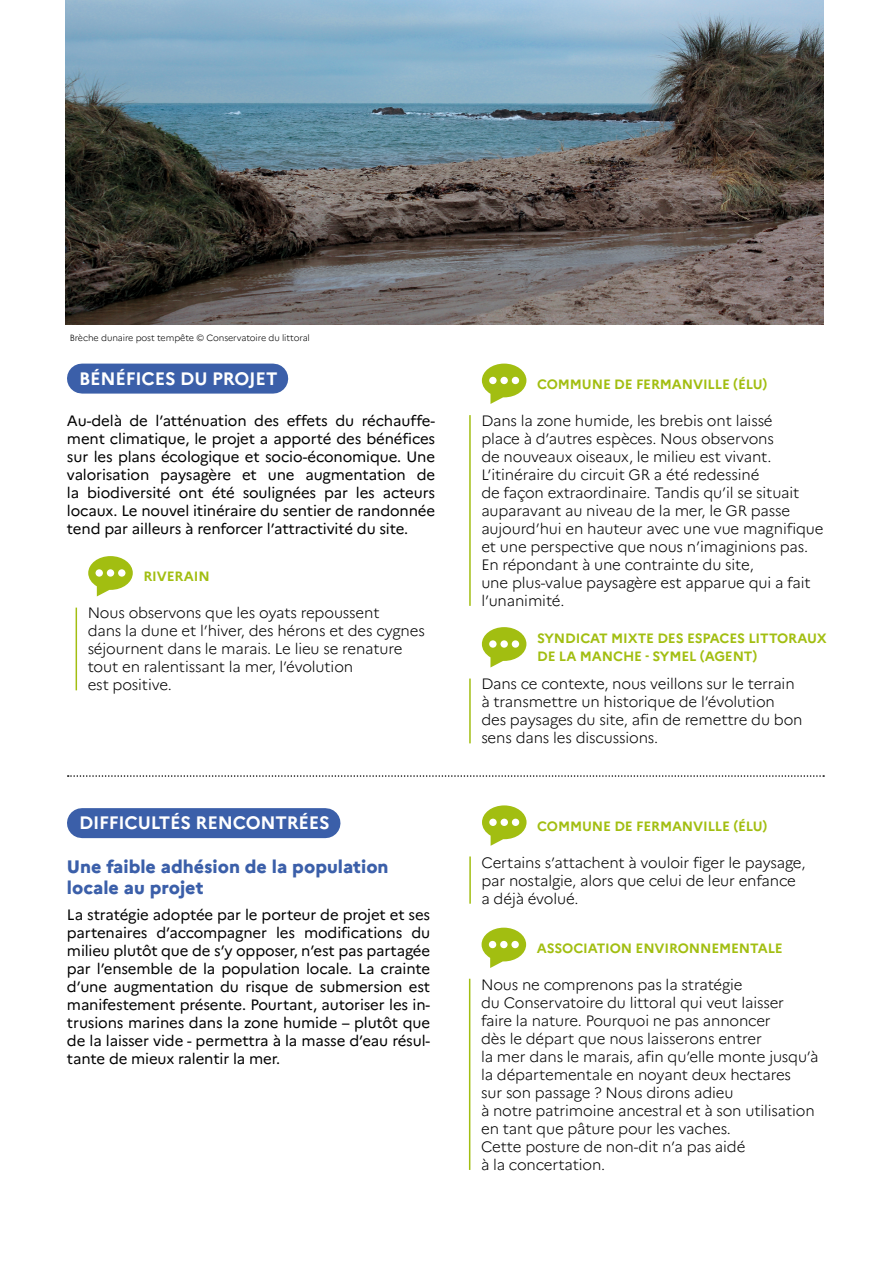
<style>
.page{position:relative;width:893px;height:1263px;background:#fff}
.page>*{position:absolute;margin:0;border:0;box-sizing:border-box;transform-origin:0 0}
.t1{font:800 18px/21px "Marianne";color:#3b5fa9}
.t2{font:700 18px "Marianne";letter-spacing:-.01em;color:#fff}
.t3{font:300 15px/18px "Marianne";letter-spacing:-.01em;color:#000}
.t4{font:15px/18px "Marianne";letter-spacing:-.01em;color:#000;text-align:justify}
.t5{font:700 13.5px/18px "Marianne";letter-spacing:-.01em;color:#a2be11}
.t6{font:300 9px "Marianne";letter-spacing:-.01em;color:#000}
</style>
<div class="page">
<svg style="left:68px;top:775px;width:756px;height:2px"></svg>
<div style="left:82px;top:364px;width:191px;height:30px;background:#3b5fa9"></div>
<div style="left:82px;top:808px;width:243px;height:30px;background:#3b5fa9"></div>
<svg style="left:482px;top:364px;width:44px;height:40px"></svg>
<div style="left:489px;top:377px;width:8px;height:7px;background:#fff;border-radius:50%"></div>
<div style="left:500px;top:377px;width:8px;height:7px;background:#fff;border-radius:50%"></div>
<div style="left:512px;top:377px;width:7px;height:7px;background:#fff;border-radius:50%"></div>
<svg style="left:88px;top:556px;width:45px;height:40px"></svg>
<div style="left:96px;top:569px;width:7px;height:8px;background:#fff;border-radius:50%"></div>
<div style="left:107px;top:569px;width:7px;height:8px;background:#fff;border-radius:50%"></div>
<div style="left:118px;top:569px;width:7px;height:8px;background:#fff;border-radius:50%"></div>
<svg style="left:482px;top:627px;width:44px;height:40px"></svg>
<div style="left:489px;top:640px;width:8px;height:8px;background:#fff;border-radius:50%"></div>
<div style="left:500px;top:640px;width:8px;height:8px;background:#fff;border-radius:50%"></div>
<div style="left:512px;top:640px;width:7px;height:8px;background:#fff;border-radius:50%"></div>
<svg style="left:482px;top:928px;width:44px;height:40px"></svg>
<div style="left:489px;top:941px;width:7px;height:7px;background:#fff;border-radius:50%"></div>
<div style="left:500px;top:941px;width:8px;height:7px;background:#fff;border-radius:50%"></div>
<div style="left:511px;top:941px;width:8px;height:7px;background:#fff;border-radius:50%"></div>
<hr style="left:469px;top:415px;width:2px;height:191px;background:#a2be11">
<hr style="left:469px;top:678px;width:2px;height:65px;background:#a2be11">
<hr style="left:76px;top:608px;width:1px;height:82px;background:#a2be11">
<hr style="left:469px;top:979px;width:1px;height:191px;background:#a2be11">
<svg style="left:482px;top:805px;width:45px;height:41px"></svg>
<div style="left:489px;top:819px;width:8px;height:7px;background:#fff;border-radius:50%"></div>
<div style="left:501px;top:819px;width:7px;height:7px;background:#fff;border-radius:50%"></div>
<div style="left:512px;top:819px;width:7px;height:7px;background:#fff;border-radius:50%"></div>
<hr style="left:469px;top:856px;width:2px;height:48px;background:#a2be11">
<img style="left:66px;top:0;width:758px;height:324px">
<p class="t6" style="left:70px;top:333px;width:242px">Brèche dunaire post tempête © Conservatoire du littoral</p>
<p class="t2" style="left:79px;top:367px;width:200px">BÉNÉFICES DU PROJET</p>
<p class="t5" style="left:537px;top:375px;width:232px">COMMUNE DE FERMANVILLE (ÉLU)</p>
<p class="t4" style="left:67px;top:412px;width:370px">Au-delà de l’atténuation des effets du réchauffe&shy;ment climatique, le projet a apporté des bénéfices sur les plans écologique et socio-économique. Une valorisation paysagère et une augmentation de la biodiversité ont été soulignées par les acteurs locaux. Le nouvel itinéraire du sentier de randonnée tend par ailleurs à renforcer l’attractivité du site.</p>
<p class="t3" style="left:481px;top:411px;width:344px">Dans la zone humide, les brebis ont laissé<br>place à d’autres espèces. Nous observons<br>de nouveaux oiseaux, le milieu est vivant.<br>L’itinéraire du circuit GR a été redessiné<br>de façon extraordinaire. Tandis qu’il se situait auparavant au niveau de la mer, le GR passe aujourd’hui en hauteur avec une vue magnifique et une perspective que nous n’imaginions pas.<br>En répondant à une contrainte du site,<br>une plus-value paysagère est apparue qui a fait l’unanimité.</p>
<p class="t3" style="left:88px;top:604px;width:339px">Nous observons que les oyats repoussent<br>dans la dune et l’hiver, des hérons et des cygnes séjournent dans le marais. Le lieu se renature tout en ralentissant la mer, l’évolution<br>est positive.</p>
<p class="t5" style="left:143px;top:567px;width:68px">RIVERAIN</p>
<p class="t5" style="left:537px;top:629px;width:291px">SYNDICAT MIXTE DES ESPACES LITTORAUX<br>DE LA MANCHE - SYMEL (AGENT)</p>
<p class="t3" style="left:481px;top:675px;width:323px">Dans ce contexte, nous veillons sur le terrain à transmettre un historique de l’évolution des paysages du site, afin de remettre du bon sens dans les discussions.</p>
<p class="t2" style="left:79px;top:812px;width:252px">DIFFICULTÉS RENCONTRÉES</p>
<p class="t1" style="left:67px;top:856px;width:323px">Une faible adhésion de la population locale au projet</p>
<p class="t4" style="left:67px;top:906px;width:365px">La stratégie adoptée par le porteur de projet et ses partenaires d’accompagner les modifications du milieu plutôt que de s’y opposer, n’est pas partagée par l’ensemble de la population locale. La crainte d’une augmentation du risque de submersion est manifestement présente. Pourtant, autoriser les in&shy;trusions marines dans la zone humide – plutôt que de la laisser vide - permettra à la masse d’eau résul&shy;tante de mieux ralentir la mer.</p>
<p class="t5" style="left:537px;top:817px;width:232px">COMMUNE DE FERMANVILLE (ÉLU)</p>
<p class="t3" style="left:481px;top:853px;width:325px">Certains s’attachent à vouloir figer le paysage, par nostalgie, alors que celui de leur enfance a déjà évolué.</p>
<p class="t5" style="left:537px;top:939px;width:247px">ASSOCIATION ENVIRONNEMENTALE</p>
<p class="t3" style="left:481px;top:975px;width:339px">Nous ne comprenons pas la stratégie<br>du Conservatoire du littoral qui veut laisser faire la nature. Pourquoi ne pas annoncer<br>dès le départ que nous laisserons entrer<br>la mer dans le marais, afin qu’elle monte jusqu’à la départementale en noyant deux hectares<br>sur son passage ? Nous dirons adieu<br>à notre patrimoine ancestral et à son utilisation en tant que pâture pour les vaches.<br>Cette posture de non-dit n’a pas aidé<br>à la concertation.</p>
</div>
